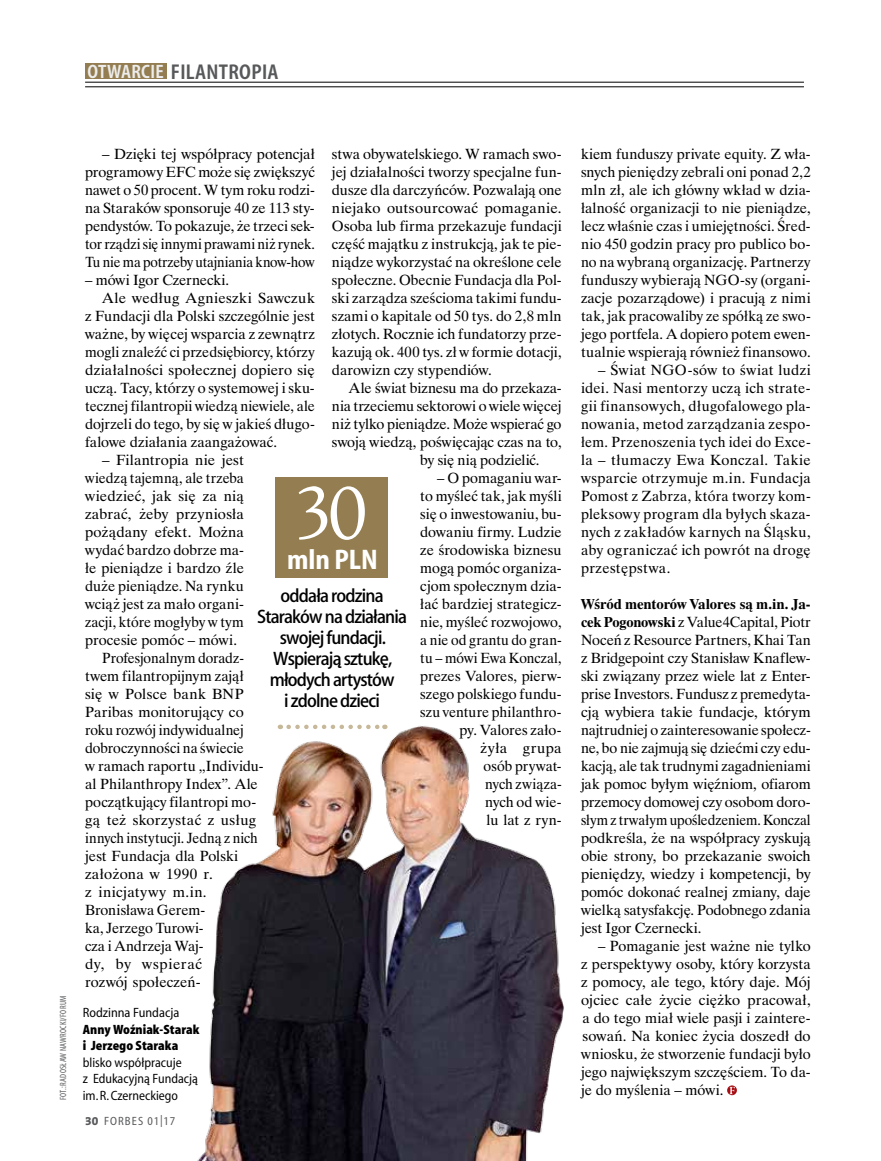
<style>
.page{position:relative;width:881px;height:1161px;background:#fff}
.page>*{position:absolute;margin:0;border:0;box-sizing:border-box;transform-origin:0 0}
.t1{font:76.5px "Foundry Old Style CE";color:#fff}
.t2{font:28.5px "Myriad Pl 700 400";letter-spacing:-.005em;color:#fff}
.t3{font:21.45px "Myriad Pl 600 400";letter-spacing:.015em;color:#58595b}
.t4{font:19.5px/21px "Myriad Pl 480 480";letter-spacing:-.04em;color:#000;text-align:center}
.t5{font:14.7px/18px "Dutch Pl 801 Rm BT";letter-spacing:.005em;color:#000;text-align:justify}
.t6{font:14.7px "Dutch Pl 801 Rm BT";letter-spacing:.005em;color:#000;scale:.95 1}
.t7{font:14.7px "Dutch Pl 801 Rm BT";letter-spacing:.005em;color:#000;scale:.96 1}
.t8{font:14.7px "Dutch Pl 801 Rm BT";letter-spacing:-.015em;color:#000}
.t9{font:14.7px "Dutch Pl 801 Rm BT";letter-spacing:.025em;color:#000}
.t10{font:14.7px "Dutch Pl 801 Rm BT";letter-spacing:.04em;color:#000}
.t11{font:14.7px "Dutch Pl 801 Rm BT";letter-spacing:.05em;color:#000}
.t12{font:13.5px/16.5px "Myriad Pl 380 480";color:#000}
.t13{font:13.5px/16.5px "Myriad Pl 830 400";color:#000}
.t14{font:12px "Myriad Pl 400 460";letter-spacing:.09em;color:#58595b}
.t15{font:9px "Myriad Pl 380 300";letter-spacing:.025em;color:#58595b}
.s1{font-size:19.5px;color:#ededed}
.s2{font-family:"The Serif CE";font-weight:800}
.s3{font-weight:700}
</style>
<div class="page">
<hr style="left:85px;top:82px;width:718px;height:1px;background:#000">
<hr style="left:85px;top:86px;width:718px;height:1px;background:#000">
<div style="left:85px;top:64px;width:81px;height:15px;background:#947e51"></div>
<svg style="left:727px;top:1085px;width:9px;height:10px"></svg>
<img style="left:197px;top:724px;width:367px;height:437px">
<div style="left:275px;top:478px;width:112px;height:100px;background:#947e51"></div>
<svg style="left:288px;top:725px;width:97px;height:4px"></svg>
<h3 class="t3" style="left:87px;top:60px;width:192px"><span class="s1">OTWARCIE</span> FILANTROPIA</h3>
<p class="t15" style="left:59px;top:1100px;width:106px;rotate:-90deg">FOT.: RADOSŁAW NAWROCKI/FORUM</p>
<p class="t5" style="left:85px;top:145px;width:231px;text-indent:17px">– Dzięki tej współpracy potencjał programowy EFC może się zwiększyć nawet o 50 procent. W tym roku rodzi&shy;na Staraków sponsoruje 40 ze 113 sty&shy;pendystów. To pokazuje, że trzeci sek&shy;tor rządzi się innymi prawami niż rynek.<br>Tu nie ma potrzeby utajniania know-how</p>
<p class="t5" style="left:85px;top:271px;width:145px">– mówi Igor Czernecki.</p>
<p class="t9" style="left:102px;top:289px;width:214px">Ale według Agnieszki Sawczuk</p>
<p class="t5" style="left:85px;top:307px;width:231px">z Fundacji dla Polski szczególnie jest</p>
<p class="t5" style="left:85px;top:325px;width:231px">ważne, by więcej wsparcia z zewnątrz</p>
<p class="t5" style="left:85px;top:343px;width:231px">mogli znaleźć ci przedsiębiorcy, którzy</p>
<p class="t5" style="left:85px;top:361px;width:231px">działalności społecznej dopiero się</p>
<p class="t5" style="left:85px;top:379px;width:231px">uczą. Tacy, którzy o systemowej i sku-</p>
<p class="t5" style="left:85px;top:397px;width:231px">tecznej filantropii wiedzą niewiele, ale</p>
<p class="t5" style="left:85px;top:415px;width:231px">dojrzeli do tego, by się w jakieś długo-</p>
<p class="t5" style="left:85px;top:433px;width:193px">falowe działania zaangażować.</p>
<p class="t5" style="left:102px;top:451px;width:143px">– Filantropia nie jest</p>
<p class="t7" style="left:85px;top:469px;width:167px">wiedzą tajemną, ale trzeba</p>
<p class="t5" style="left:85px;top:487px;width:160px">wiedzieć, jak się za nią</p>
<p class="t5" style="left:85px;top:505px;width:160px">zabrać, żeby przyniosła</p>
<p class="t5" style="left:85px;top:523px;width:160px">pożądany efekt. Można</p>
<p class="t5" style="left:85px;top:541px;width:160px">wydać bardzo dobrze ma-</p>
<p class="t5" style="left:85px;top:559px;width:160px">łe pieniądze i bardzo źle</p>
<p class="t5" style="left:85px;top:577px;width:160px">duże pieniądze. Na rynku</p>
<p class="t5" style="left:85px;top:595px;width:160px">wciąż jest za mało organi-</p>
<p class="t5" style="left:85px;top:613px;width:160px">zacji, które mogłyby w tym</p>
<p class="t5" style="left:85px;top:631px;width:153px">procesie pomóc – mówi.</p>
<p class="t6" style="left:102px;top:649px;width:151px">Profesjonalnym doradz-</p>
<p class="t5" style="left:85px;top:667px;width:160px">twem filantropijnym zajął</p>
<p class="t5" style="left:85px;top:685px;width:160px">się w Polsce bank BNP</p>
<p class="t5" style="left:85px;top:703px;width:160px">Paribas monitorujący co</p>
<p class="t7" style="left:85px;top:721px;width:167px">roku rozwój indywidualnej</p>
<p class="t5" style="left:85px;top:739px;width:160px">dobroczynności na świecie</p>
<p class="t5" style="left:85px;top:757px;width:180px">w ramach raportu „Individu-</p>
<p class="t5" style="left:85px;top:775px;width:174px">al Philanthropy Index”. Ale</p>
<p class="t5" style="left:85px;top:793px;width:173px">początkujący filantropi mo-</p>
<p class="t5" style="left:85px;top:811px;width:172px">gą też skorzystać z usług</p>
<p class="t6" style="left:85px;top:829px;width:183px">innych instytucji. Jedną z nich</p>
<p class="t5" style="left:85px;top:847px;width:154px">jest Fundacja dla Polski</p>
<p class="t5" style="left:85px;top:865px;width:129px">założona w 1990 r.</p>
<p class="t10" style="left:85px;top:883px;width:123px">z inicjatywy m.in.</p>
<p class="t5" style="left:85px;top:901px;width:122px">Bronisława Gerem-</p>
<p class="t5" style="left:85px;top:919px;width:120px">ka, Jerzego Turowi-</p>
<p class="t5" style="left:85px;top:937px;width:120px">cza i Andrzeja Waj-</p>
<p class="t11" style="left:85px;top:955px;width:118px">dy, by wspierać</p>
<p class="t5" style="left:85px;top:973px;width:117px">rozwój społeczeń-</p>
<p class="t5" style="left:332px;top:145px;width:231px">stwa obywatelskiego. W ramach swo&shy;jej działalności tworzy specjalne fun&shy;dusze dla darczyńców. Pozwalają one niejako outsourcować pomaganie.<br>Osoba lub firma przekazuje fundacji część majątku z instrukcją, jak te pie&shy;niądze wykorzystać na określone cele społeczne. Obecnie Fundacja dla Pol&shy;ski zarządza sześcioma takimi fundu&shy;szami o kapitale od 50 tys. do 2,8 mln złotych. Rocznie ich fundatorzy prze&shy;kazują ok. 400 tys. zł w formie dotacji, darowizn czy stypendiów.</p>
<p class="t5" style="left:349px;top:379px;width:214px">Ale świat biznesu ma do przekaza-</p>
<p class="t8" style="left:332px;top:397px;width:231px">nia trzeciemu sektorowi o wiele więcej</p>
<p class="t5" style="left:332px;top:415px;width:231px">niż tylko pieniądze. Może wspierać go</p>
<p class="t5" style="left:332px;top:433px;width:231px">swoją wiedzą, poświęcając czas na to,</p>
<p class="t5" style="left:420px;top:451px;width:121px">by się nią podzielić.</p>
<p class="t5" style="left:420px;top:469px;width:143px;text-align:right">– O pomaganiu war-<br>to myśleć tak, jak myśli się o inwestowaniu, bu&shy;dowaniu firmy. Ludzie ze środowiska biznesu mogą pomóc organiza&shy;cjom społecznym dzia&shy;łać bardziej strategicz&shy;nie, myśleć rozwojowo, a nie od grantu do gran&shy;tu – mówi Ewa Konczal, prezes Valores, pierw&shy;szego polskiego fundu&shy;szu venture philanthro&shy;py. Valores zało-<br>żyła grupa<br>osób prywat-<br>nych związa-<br>nych od wie-<br>lu lat z ryn-</p>
<h1 class="t1" style="left:294px;top:469px;width:74px">30</h1>
<h2 class="t2" style="left:287px;top:544px;width:92px">mln PLN</h2>
<h3 class="t4" style="left:257px;top:586px;width:151px">oddała rodzina<br>Staraków na działania swojej fundacji.<br>Wspierają sztukę, młodych artystów<br>i zdolne dzieci</h3>
<p class="t12" style="left:83px;top:1005px;width:98px">Rodzinna Fundacja</p>
<p class="t13" style="left:83px;top:1021px;width:118px">Anny Woźniak-Starak i Jerzego Staraka</p>
<p class="t12" style="left:83px;top:1055px;width:117px">blisko współpracuje<br>z Edukacyjną Fundacją im. R. Czerneckiego</p>
<p class="t14" style="left:85px;top:1115px;width:92px"><span class="s2">30</span> FORBES 01|17</p>
<p class="t5" style="left:580px;top:145px;width:231px">kiem funduszy private equity. Z wła&shy;snych pieniędzy zebrali oni ponad 2,2 mln zł, ale ich główny wkład w dzia&shy;łalność organizacji to nie pieniądze, lecz właśnie czas i umiejętności. Śred&shy;nio 450 godzin pracy pro publico bo&shy;no na wybraną organizację. Partnerzy funduszy wybierają NGO-sy (organi&shy;zacje pozarządowe) i pracują z nimi tak, jak pracowaliby ze spółką ze swo&shy;jego portfela. A dopiero potem ewen&shy;tualnie wspierają również finansowo.</p>
<p class="t5" style="left:580px;top:361px;width:231px;text-indent:17px">– Świat NGO-sów to świat ludzi idei. Nasi mentorzy uczą ich strate&shy;gii finansowych, długofalowego pla&shy;nowania, metod zarządzania zespo&shy;łem. Przenoszenia tych idei do Exce&shy;la – tłumaczy Ewa Konczal. Takie wsparcie otrzymuje m.in. Fundacja Pomost z Zabrza, która tworzy kom&shy;pleksowy program dla byłych skaza&shy;nych z zakładów karnych na Śląsku, aby ograniczać ich powrót na drogę przestępstwa.</p>
<p class="t5" style="left:580px;top:595px;width:231px"><span class="s3">Wśród mentorów Valores są m.in. Ja&shy;cek Pogonowski</span> z Value4Capital, Piotr Noceń z Resource Partners, Khai Tan z Bridgepoint czy Stanisław Knaflew&shy;ski związany przez wiele lat z Enter&shy;prise Investors. Fundusz z premedyta&shy;cją wybiera takie fundacje, którym najtrudniej o zainteresowanie społecz&shy;ne, bo nie zajmują się dziećmi czy edu&shy;kacją, ale tak trudnymi zagadnieniami jak pomoc byłym więźniom, ofiarom przemocy domowej czy osobom doro&shy;słym z trwałym upośledzeniem. Konczal podkreśla, że na współpracy zyskują obie strony, bo przekazanie swoich pieniędzy, wiedzy i kompetencji, by pomóc dokonać realnej zmiany, daje wielką satysfakcję. Podobnego zdania jest Igor Czernecki.</p>
<p class="t5" style="left:580px;top:937px;width:231px;text-indent:17px">– Pomaganie jest ważne nie tylko z perspektywy osoby, który korzysta z pomocy, ale tego, który daje. Mój ojciec całe życie ciężko pracował, a do tego miał wiele pasji i zaintere&shy;sowań. Na koniec życia doszedł do wniosku, że stworzenie fundacji było jego największym szczęściem. To da&shy;je do myślenia – mówi.</p>
</div>
